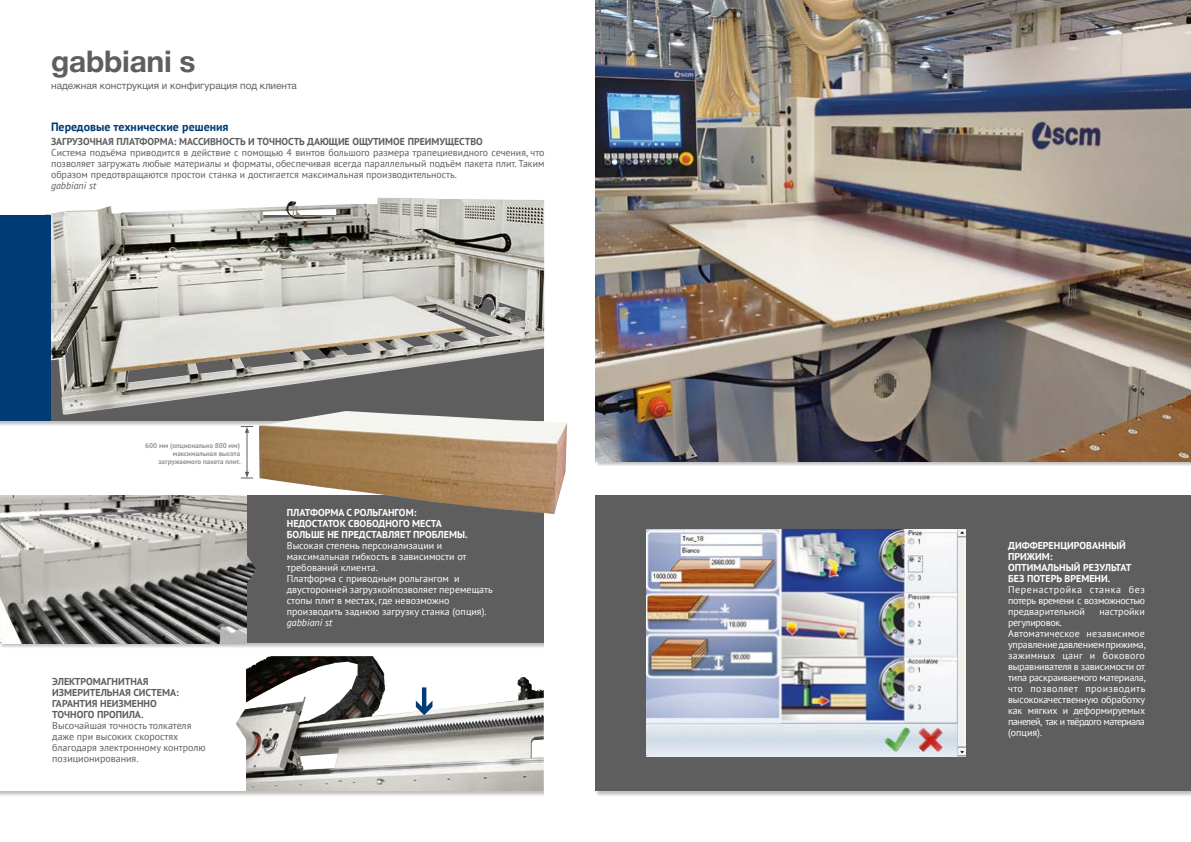
<style>
.page{position:relative;width:1191px;height:842px;background:#fff}
.page>*{position:absolute;margin:0;border:0;box-sizing:border-box;transform-origin:0 0}
.t1{font:700 30px "Helvetica Neue Cyr";letter-spacing:-.01em;color:#5f5e5e}
.t2{font:700 12px "PT Sans";color:#003b75}
.t3{font:10px/11px "PT Sans";color:#5f5e5e}
.t4{font:10px/11px "PT Sans";color:#fff}
.t5{font:10px/11px "PT Sans";letter-spacing:-.02em;color:#fff}
.t6{font:700 10px/11px "PT Sans";color:#fff}
.t7{font:700 10px/11px "PT Sans";color:#5f5e5e}
.t8{font:10px "Helvetica Neue Cyr";color:#5f5e5e}
.t9{font:italic 10px "PT Sans";color:#fff}
.t10{font:italic 10px "PT Sans";color:#5f5e5e}
.t11{font:700 7px/8.4px "PT Sans";color:#959494;text-align:right}
</style>
<div class="page">
<div style="left:596px;top:421px;width:595px;height:46px;background:#000;opacity:.25"></div>
<img style="left:595px;top:0;width:596px;height:462px">
<div style="left:596px;top:750px;width:595px;height:46px;background:#000;opacity:.25"></div>
<div style="left:0;top:603px;width:550px;height:46px;background:#000;opacity:.25"></div>
<div style="left:0;top:495px;width:544px;height:148px;background:#5f5e5e"></div>
<div style="left:0;top:750px;width:550px;height:46px;background:#000;opacity:.25"></div>
<div style="left:0;top:750px;width:544px;height:41px;background:#fff"></div>
<div style="left:595px;top:495px;width:596px;height:296px;background:#5f5e5e"></div>
<div style="left:0;top:380px;width:550px;height:46px;background:#000;opacity:.25"></div>
<div style="left:544px;top:595px;width:19px;height:56px;background:#fff"></div>
<div style="left:544px;top:750px;width:25px;height:55px;background:#fff"></div>
<div style="left:544px;top:373px;width:25px;height:55px;background:#fff"></div>
<img style="left:43px;top:198px;width:501px;height:217px">
<div style="left:0;top:215px;width:51px;height:206px;background:#003b75"></div>
<img style="left:246px;top:656px;width:298px;height:135px">
<hr style="left:247px;top:431px;width:1px;height:42px;background:#5f5e5e">
<svg style="left:241px;top:426px;width:12px;height:7px"></svg>
<svg style="left:241px;top:472px;width:12px;height:7px"></svg>
<img style="left:259px;top:411px;width:308px;height:103px">
<img style="left:0;top:495px;width:246px;height:148px">
<img style="left:215px;top:553px;width:41px;height:32px">
<img style="left:236px;top:708px;width:41px;height:31px">
<svg style="left:416px;top:687px;width:16px;height:28px"></svg>
<img style="left:646px;top:530px;width:319px;height:226px">
<h1 class="t1" style="left:51px;top:45px;width:146px">gabbiani s</h1>
<p class="t8" style="left:51px;top:80px;width:247px">надежная конструкция и конфигурация под клиента</p>
<p class="t2" style="left:51px;top:119px;width:179px">Передовые технические решения</p>
<p class="t7" style="left:51px;top:136px;width:433px">ЗАГРУЗОЧНАЯ ПЛАТФОРМА: МАССИВНОСТЬ И ТОЧНОСТЬ ДАЮЩИЕ ОЩУТИМОЕ ПРЕИМУЩЕСТВО</p>
<p class="t3" style="left:51px;top:146px;width:495px;text-align:justify">Система подъёма приводится в действие с помощью 4 винтов большого размера трапециевидного сечения, что позволяет загружать любые материалы и форматы, обеспечивая всегда параллельный подъём пакета плит. Таким образом предотвращаются простои станка и достигается максимальная производительность.</p>
<p class="t10" style="left:51px;top:179px;width:47px">gabbiani st</p>
<p class="t11" style="left:145px;top:441px;width:96px">600 мм (опционально 800 мм) максимальная высота</p>
<p class="t11" style="left:159px;top:457px;width:84px">загружаемого пакета плит.</p>
<p class="t7" style="left:52px;top:675px;width:128px">ЭЛЕКТРОМАГНИТНАЯ<br>ИЗМЕРИТЕЛЬНАЯ СИСТЕМА:<br>ГАРАНТИЯ НЕИЗМЕННО<br>ТОЧНОГО ПРОПИЛА.</p>
<p class="t3" style="left:52px;top:719px;width:155px">Высочайшая точность толкателя даже при высоких скоростях благодаря электронному контролю позиционирования.</p>
<p class="t6" style="left:287px;top:507px;width:182px">ПЛАТФОРМА С РОЛЬГАНГОМ:<br>НЕДОСТАТОК СВОБОДНОГО МЕСТА<br>БОЛЬШЕ НЕ ПРЕДСТАВЛЯЕТ ПРОБЛЕМЫ.</p>
<p class="t4" style="left:287px;top:540px;width:207px">Высокая степень персонализации и максимальная гибкость в зависимости от требований клиента.<br>Платформа с приводным рольгангом и двусторонней загрузкойпозволяет перемещать стопы плит в местах, где невозможно производить заднюю загрузку станка (опция).</p>
<p class="t9" style="left:287px;top:616px;width:47px">gabbiani st</p>
<p class="t6" style="left:1008px;top:540px;width:125px">ДИФФЕРЕНЦИРОВАННЫЙ<br>ПРИЖИМ:<br>ОПТИМАЛЬНЫЙ РЕЗУЛЬТАТ<br>БЕЗ ПОТЕРЬ ВРЕМЕНИ.</p>
<p class="t4" style="left:1008px;top:584px;width:138px;text-align:justify">Перенастройка станка без потерь времени с возможностью предварительной</p>
<p class="t4" style="left:1099px;top:606px;width:47px">настройки</p>
<p class="t5" style="left:1008px;top:617px;width:139px">регулировок.<br>Автоматическое независимое управление давлением прижима, зажимных цанг и бокового выравнивателя в зависимости от типа раскраиваемого материала, что позволяет производить высококачественную обработку как мягких и деформируемых панелей, так и твёрдого материала (опция).</p>
</div>
